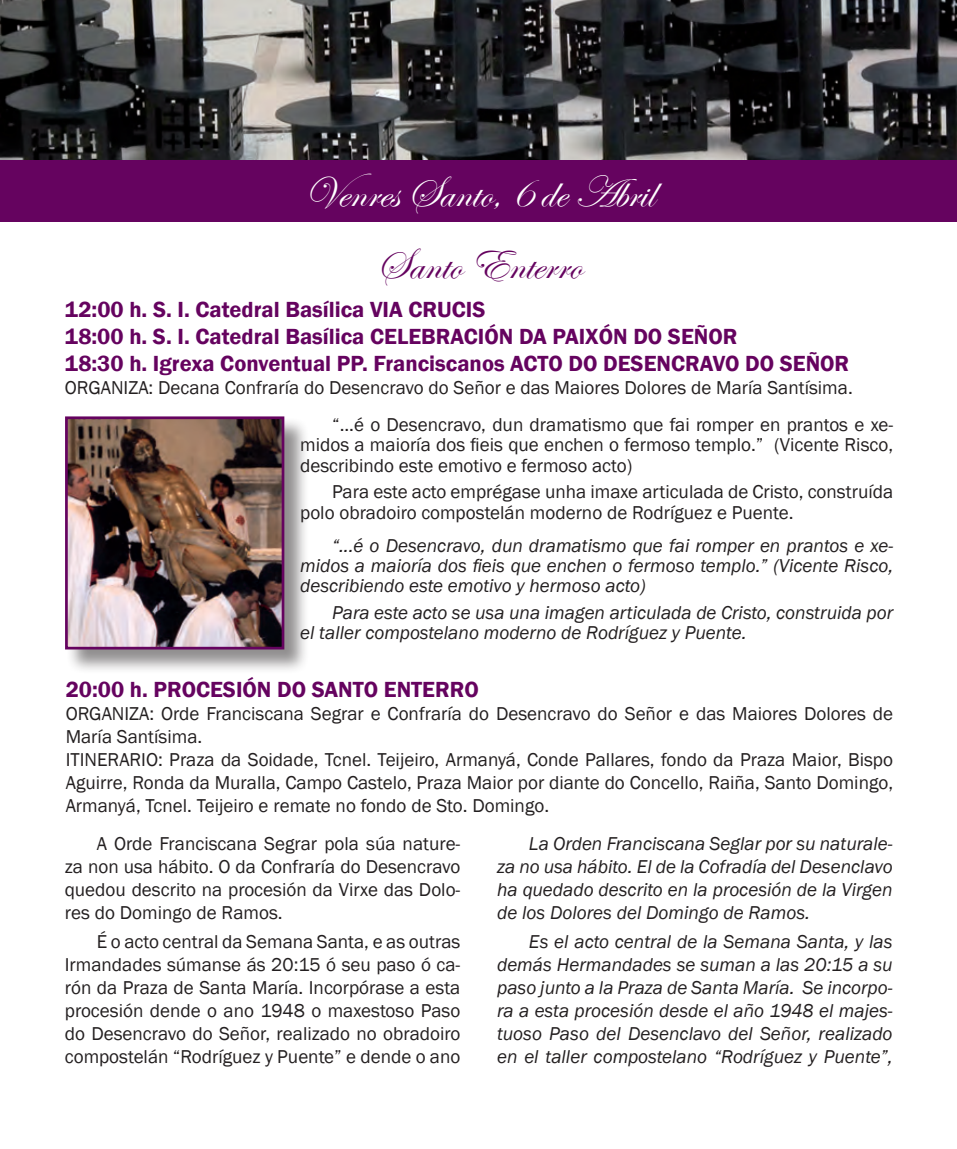
<style>
.page{position:relative;width:957px;height:1149px;background:#fff}
.page>*{position:absolute;margin:0;border:0;box-sizing:border-box;transform-origin:0 0}
.t1{font:45px "Edwardian Script ITC";color:#fff}
.t2{font:45px "Edwardian Script ITC";color:#65035f}
.t3{font:600 22.5px "Franklin Gothic";color:#65035f}
.t4{font:19.12px/22.9px "Franklin Gothic";color:#231f20;text-align:justify}
.t5{font:italic 19.12px/22.9px "Franklin Gothic";color:#231f20;text-align:justify}
</style>
<div class="page">
<img style="left:0;top:0;width:957px;height:161px">
<div style="left:0;top:161px;width:957px;height:61px;background:#65035f"></div>
<div style="left:65px;top:416px;width:244px;height:258px;background:#231f20;opacity:.5"></div>
<img style="left:69px;top:420px;width:211px;height:225px">
<div style="left:65px;top:416px;width:219px;height:233px;border:3px solid #65035f"></div>
<p class="t1" style="left:304px;top:167px;width:352px">Venres Santo, 6 de Abril</p>
<p class="t2" style="left:376px;top:239px;width:207px">Santo Enterro</p>
<p class="t3" style="left:65px;top:296px;width:422px">12:00 h. S. I. Catedral Basílica VIA CRUCIS</p>
<p class="t3" style="left:65px;top:323px;width:674px">18:00 h. S. I. Catedral Basílica CELEBRACIÓN DA PAIXÓN DO SEÑOR</p>
<p class="t3" style="left:65px;top:350px;width:786px">18:30 h. Igrexa Conventual PP. Franciscanos ACTO DO DESENCRAVO DO SEÑOR</p>
<p class="t4" style="left:65px;top:377px;width:789px">ORGANIZA: Decana Confraría do Desencravo do Señor e das Maiores Dolores de María Santísima.</p>
<p class="t4" style="left:300px;top:415px;width:594px;line-height:20.2px;text-indent:32px">“...é o Desencravo, dun dramatismo que fai romper en prantos e xe&shy;midos a maioría dos fieis que enchen o fermoso templo.” (Vicente Risco, describindo este emotivo e fermoso acto)</p>
<p class="t4" style="left:300px;top:482px;width:594px;line-height:20.2px;text-indent:32px">Para este acto emprégase unha imaxe articulada de Cristo, construída polo obradoiro compostelán moderno de Rodríguez e Puente.</p>
<p class="t5" style="left:300px;top:535px;width:594px;line-height:20.2px;text-indent:32px">“...é o Desencravo, dun dramatismo que fai romper en prantos e xe&shy;midos a maioría dos fieis que enchen o fermoso templo.” (Vicente Risco, describiendo este emotivo y hermoso acto)</p>
<p class="t5" style="left:300px;top:602px;width:594px;line-height:20.2px;text-indent:32px">Para este acto se usa una imagen articulada de Cristo, construida por el taller compostelano moderno de Rodríguez y Puente.</p>
<p class="t3" style="left:66px;top:675px;width:414px">20:00 h. PROCESIÓN DO SANTO ENTERRO</p>
<p class="t4" style="left:66px;top:702px;width:829px">ORGANIZA: Orde Franciscana Segrar e Confraría do Desencravo do Señor e das Maiores Dolores de<br>María Santísima.</p>
<p class="t4" style="left:66px;top:748px;width:829px">ITINERARIO: Praza da Soidade, Tcnel. Teijeiro, Armanyá, Conde Pallares, fondo da Praza Maior, Bispo Aguirre, Ronda da Muralla, Campo Castelo, Praza Maior por diante do Concello, Raiña, Santo Domingo, Armanyá, Tcnel. Teijeiro e remate no fondo de Sto. Domingo.</p>
<p class="t4" style="left:65px;top:832px;width:397px;text-indent:32px">A Orde Franciscana Segrar pola súa nature&shy;za non usa hábito. O da Confraría do Desencravo quedou descrito na procesión da Virxe das Dolo&shy;res do Domingo de Ramos.</p>
<p class="t4" style="left:65px;top:930px;width:397px;text-indent:32px">É o acto central da Semana Santa, e as outras Irmandades súmanse ás 20:15 ó seu paso ó ca&shy;rón da Praza de Santa María. Incorpórase a esta procesión dende o ano 1948 o maxestoso Paso do Desencravo do Señor, realizado no obradoiro compostelán “Rodríguez y Puente” e dende o ano</p>
<p class="t5" style="left:497px;top:832px;width:397px;text-indent:32px">La Orden Franciscana Seglar por su naturale&shy;za no usa hábito. El de la Cofradía del Desenclavo ha quedado descrito en la procesión de la Virgen de los Dolores del Domingo de Ramos.</p>
<p class="t5" style="left:497px;top:930px;width:397px;text-indent:32px">Es el acto central de la Semana Santa, y las demás Hermandades se suman a las 20:15 a su paso junto a la Praza de Santa María. Se incorpo&shy;ra a esta procesión desde el año 1948 el majes&shy;tuoso Paso del Desenclavo del Señor, realizado en el taller compostelano “Rodríguez y Puente”,</p>
</div>
